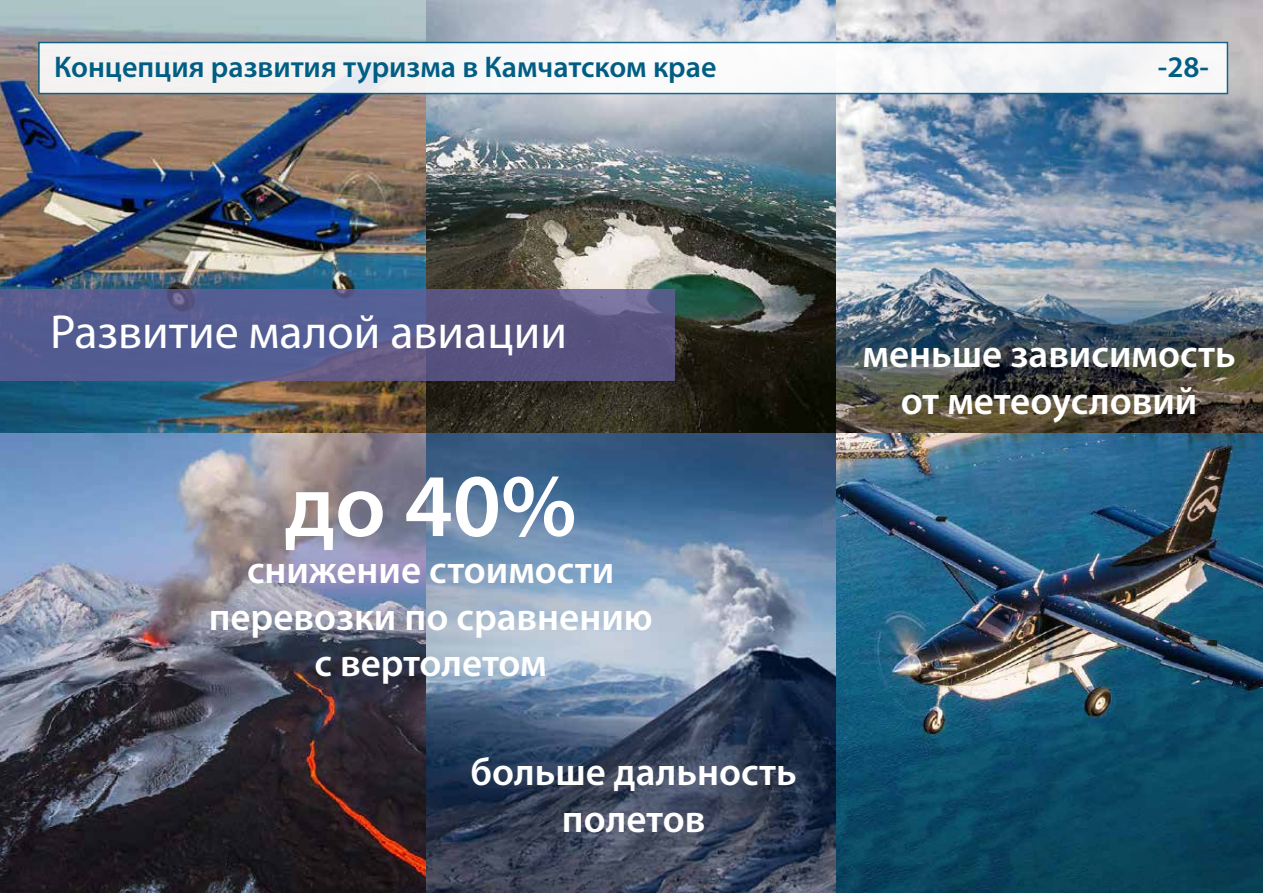
<style>
.page{position:relative;width:1263px;height:893px;background:#fff}
.page>*{position:absolute;margin:0;border:0;box-sizing:border-box;transform-origin:0 0}
.t1{font:600 90px "Myriad Pro";color:#fff}
.t2{font:48px "Myriad Pro";color:#fff}
.t3{font:600 39px/46.8px "Myriad Pro";color:#fff;text-align:center}
.t4{font:600 30px "Myriad Pro";color:#005d83}
</style>
<div class="page">
<img style="left:0;top:0;width:1263px;height:893px">
<svg style="left:0;top:290px;width:674px;height:91px;background:#575a8b"></svg>
<div style="left:38px;top:42px;width:1190px;height:52px;background:#f6f6f7;border:2px solid #005d83"></div>
<p class="t4" style="left:54px;top:47px;width:664px">Концепция развития туризма в Камчатском крае</p>
<p class="t4" style="left:1158px;top:47px;width:53px">-28-</p>
<p class="t2" style="left:50px;top:302px;width:518px">Развитие малой авиации</p>
<h1 class="t1" style="left:285px;top:448px;width:293px">до 40%</h1>
<p class="t3" style="left:209px;top:545px;width:446px">снижение стоимости перевозки по сравнению с вертолетом</p>
<p class="t3" style="left:470px;top:747px;width:328px">больше дальность полетов</p>
<p class="t3" style="left:862px;top:330px;width:375px">меньше зависимость от метеоусловий</p>
</div>
